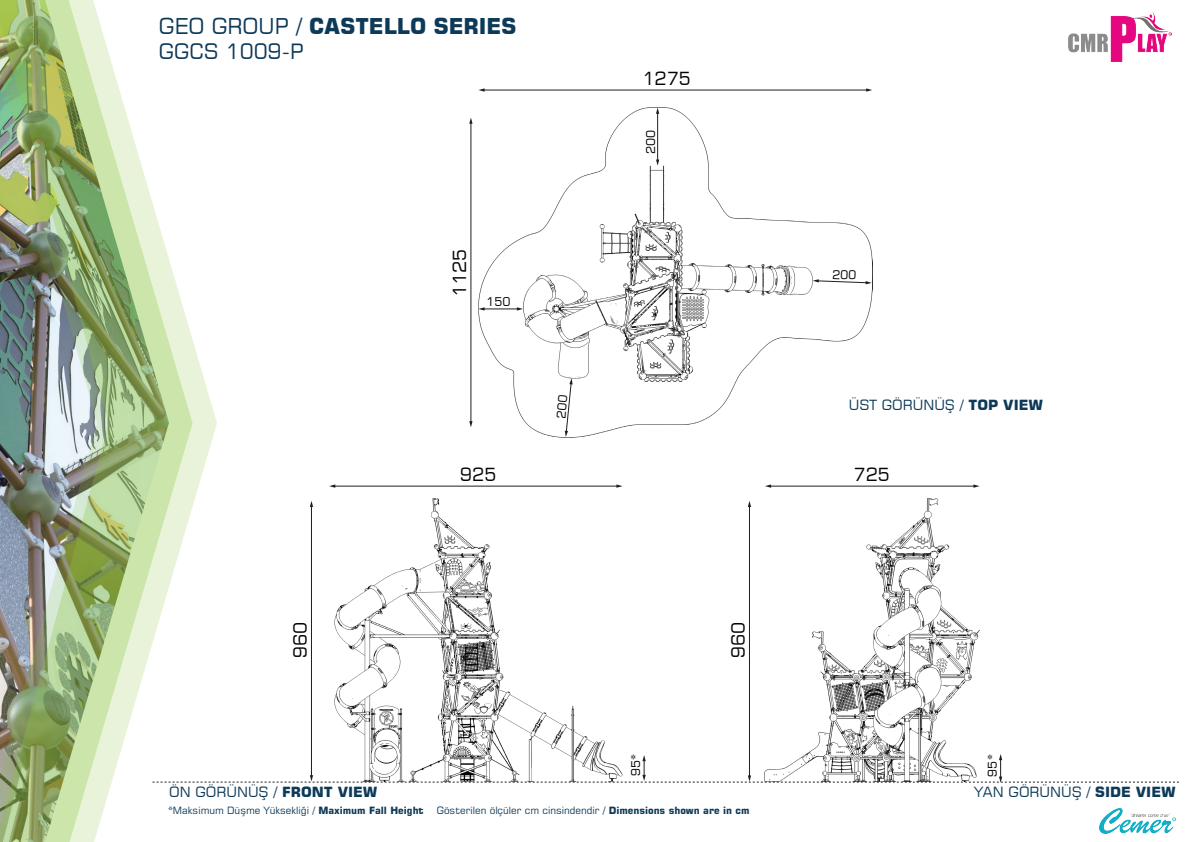
<style>
.page{position:relative;width:1191px;height:842px;background:#fff}
.page>*{position:absolute;margin:0;border:0;box-sizing:border-box;transform-origin:0 0}
.t1{font:700 21.7px "Square 721 BT";color:#0d3a58}
.t2{font:21px "Square 721 BT";color:#0d3a58}
.t3{font:18px "Square 721 BT";color:#040503}
.t4{font:14px "Square 721 BT";color:#0d3a58}
.t5{font:12px "Square 721 BT";color:#040503}
.t6{font:10px "Square 721 BT";color:#0d3a58}
.s1{font-weight:400}
.s2{font-weight:700}
</style>
<div class="page">
<img style="left:334px;top:498px;width:271px;height:256px">
<img style="left:806px;top:498px;width:173px;height:256px">
<img style="left:478px;top:108px;width:394px;height:329px">
<img style="left:1068px;top:12px;width:103px;height:49px">
<img style="left:1099px;top:808px;width:76px;height:25px">
<svg style="left:192px;top:339px;width:25px;height:169px"></svg>
<img style="left:0;top:0;width:192px;height:842px">
<hr style="left:483px;top:90px;width:384px;height:1px;background:#211d1e">
<svg style="left:478px;top:88px;width:6px;height:4px"></svg>
<svg style="left:866px;top:88px;width:6px;height:4px"></svg>
<hr style="left:334px;top:486px;width:283px;height:1px;background:#211d1e">
<svg style="left:329px;top:484px;width:6px;height:4px"></svg>
<svg style="left:616px;top:484px;width:6px;height:4px"></svg>
<hr style="left:770px;top:486px;width:204px;height:1px;background:#211d1e">
<svg style="left:765px;top:484px;width:6px;height:4px"></svg>
<svg style="left:973px;top:484px;width:6px;height:4px"></svg>
<hr style="left:471px;top:123px;width:1px;height:299px;background:#211d1e">
<svg style="left:469px;top:421px;width:3px;height:6px"></svg>
<svg style="left:469px;top:118px;width:3px;height:6px"></svg>
<hr style="left:311px;top:506px;width:1px;height:270px;background:#211d1e">
<svg style="left:310px;top:501px;width:3px;height:6px"></svg>
<hr style="left:749px;top:506px;width:1px;height:270px;background:#211d1e">
<svg style="left:748px;top:501px;width:3px;height:6px"></svg>
<svg style="left:151px;top:754px;width:1027px;height:29px"></svg>
<hr style="left:483px;top:309px;width:35px;height:1px;background:#211d1e">
<svg style="left:478px;top:307px;width:6px;height:4px"></svg>
<svg style="left:517px;top:307px;width:6px;height:4px"></svg>
<hr style="left:657px;top:113px;width:1px;height:48px;background:#211d1e">
<svg style="left:656px;top:160px;width:3px;height:6px"></svg>
<svg style="left:656px;top:108px;width:3px;height:6px"></svg>
<svg style="left:812px;top:270px;width:59px;height:14px"></svg>
<svg style="left:557px;top:378px;width:15px;height:59px"></svg>
<h1 class="t1" style="left:159px;top:13px;width:359px"><span class="s1">GEO GROUP /</span> CASTELLO SERIES</h1>
<h2 class="t2" style="left:159px;top:38px;width:146px">GGCS 1009-P</h2>
<h3 class="t3" style="left:448px;top:297px;width:50px;rotate:-90deg">1125</h3>
<p class="t5" style="left:486px;top:294px;width:26px">150</p>
<h3 class="t3" style="left:642px;top:67px;width:50px">1275</h3>
<p class="t5" style="left:643px;top:154px;width:26px;rotate:-90deg">200</p>
<h3 class="t4" style="left:849px;top:396px;width:196px">ÜST GÖRÜNÜŞ / <span class="s2">TOP VIEW</span></h3>
<h3 class="t3" style="left:460px;top:463px;width:38px">925</h3>
<h3 class="t3" style="left:853px;top:463px;width:38px">725</h3>
<h3 class="t3" style="left:289px;top:658px;width:38px;rotate:-90deg">960</h3>
<h3 class="t3" style="left:727px;top:658px;width:38px;rotate:-90deg">960</h3>
<p class="t5" style="left:628px;top:776px;width:24px;rotate:-90deg">95*</p>
<p class="t5" style="left:985px;top:777px;width:24px;rotate:-90deg">95*</p>
<h3 class="t4" style="left:169px;top:783px;width:210px">ÖN GÖRÜNÜŞ / <span class="s2">FRONT VIEW</span></h3>
<h3 class="t4" style="left:974px;top:783px;width:203px">YAN GÖRÜNÜŞ / <span class="s2">SIDE VIEW</span></h3>
<p class="t6" style="left:168px;top:804px;width:257px">*Maksimum Düşme Yüksekliği / <span class="s2">Maximum Fall Height</span></p>
<p class="t6" style="left:437px;top:804px;width:314px">Gösterilen ölçüler cm cinsindendir / <span class="s2">Dimensions shown are in cm</span></p>
</div>
